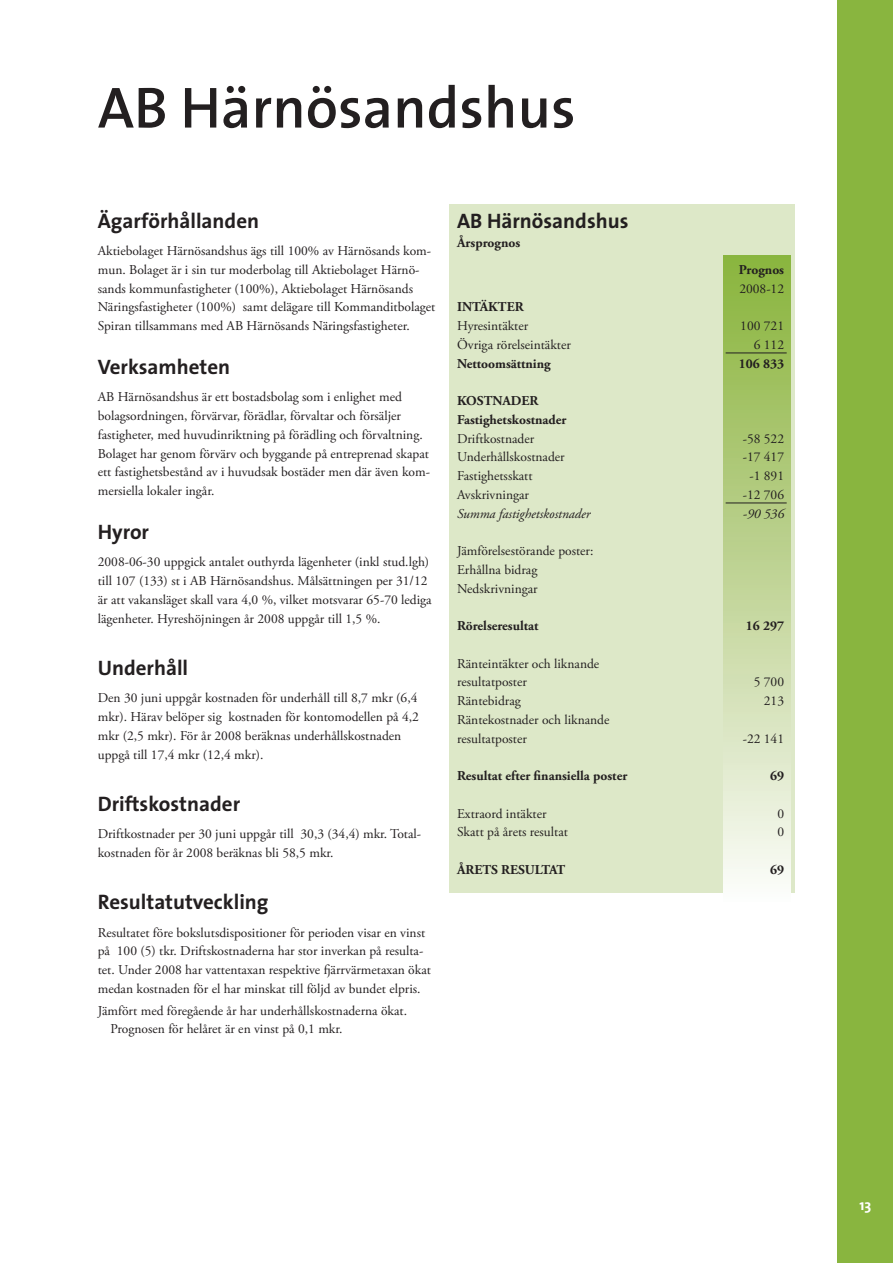
<style>
.page{position:relative;width:893px;height:1263px;background:#fff}
.page>*{position:absolute;margin:0;border:0;box-sizing:border-box;transform-origin:0 0}
.Huvudrubrik{font:600 58.5px "The Sans";color:#231f20}
.Mellanrubrik{font:700 21px "The Sans";color:#231f20}
.t1{font:700 15px "The Sans";color:#fff}
.Mellanrubrik-2{font:13.5px/18.8px "Adobe Garamond Pro";color:#231f20}
.Brödtext{font:13.5px/18.8px "Adobe Garamond Pro";color:#231f20}
.Mellanrubrik-3{font:700 13.5px "Adobe Garamond Pro";color:#231f20}
.Mellanrubrik-4{font:italic 13.5px "Adobe Garamond Pro";color:#231f20}
.s1{font-weight:700}
</style>
<div class="page">
<div style="left:838px;top:0;width:55px;height:1263px;background:#89b53f"></div>
<div style="left:449px;top:204px;width:346px;height:689px;background:#dde8c8"></div>
<div style="left:724px;top:255px;width:66px;height:646px;background:linear-gradient(to bottom,#88b23a,#fafaf7)"></div>
<hr style="left:726px;top:353px;width:61px;height:1px;background:#231f20">
<hr style="left:726px;top:503px;width:61px;height:1px;background:#231f20">
<p class="Huvudrubrik" style="left:98px;top:59px;width:479px">AB Härnösandshus</p>
<p class="Mellanrubrik" style="left:98px;top:203px;width:163px">Ägarförhållanden</p>
<p class="Brödtext" style="left:98px;top:242px;width:339px">Aktiebolaget Härnösandshus ägs till 100% av Härnösands kom&shy;mun. Bolaget är i sin tur moderbolag till Aktiebolaget Härnö&shy;sands kommunfastigheter (100%), Aktiebolaget Härnösands Näringsfastigheter (100%) samt delägare till Kommanditbolaget Spiran tillsammans med AB Härnösands Näringsfastigheter.</p>
<p class="Mellanrubrik" style="left:98px;top:349px;width:134px">Verksamheten</p>
<p class="Brödtext" style="left:98px;top:388px;width:334px">AB Härnösandshus är ett bostadsbolag som i enlighet med bolagsordningen, förvärvar, förädlar, förvaltar och försäljer fastigheter, med huvudinriktning på förädling och förvaltning.<br>Bolaget har genom förvärv och byggande på entreprenad skapat ett fastighetsbestånd av i huvudsak bostäder men där även kom&shy;mersiella lokaler ingår.</p>
<p class="Mellanrubrik" style="left:98px;top:514px;width:53px">Hyror</p>
<p class="Mellanrubrik-2" style="left:98px;top:553px;width:335px">2008-06-30 uppgick antalet outhyrda lägenheter (inkl stud.lgh) till 107 (133) st i AB Härnösandshus. Målsättningen per 31/12 är att vakansläget skall vara 4,0 %, vilket motsvarar 65-70 lediga lägenheter. Hyreshöjningen år 2008 uppgår till 1,5 %.</p>
<p class="Mellanrubrik" style="left:98px;top:650px;width:92px">Underhåll</p>
<p class="Mellanrubrik-2" style="left:98px;top:689px;width:323px">Den 30 juni uppgår kostnaden för underhåll till 8,7 mkr (6,4 mkr). Härav belöper sig kostnaden för kontomodellen på 4,2 mkr (2,5 mkr). För år 2008 beräknas underhållskostnaden uppgå till 17,4 mkr (12,4 mkr).</p>
<p class="Mellanrubrik" style="left:98px;top:786px;width:144px">Driftskostnader</p>
<p class="Mellanrubrik-2" style="left:98px;top:825px;width:325px">Driftkostnader per 30 juni uppgår till 30,3 (34,4) mkr. Total&shy;kostnaden för år 2008 beräknas bli 58,5 mkr.</p>
<p class="Mellanrubrik" style="left:98px;top:885px;width:172px">Resultatutveckling</p>
<p class="Mellanrubrik-2" style="left:98px;top:923px;width:335px">Resultatet före bokslutsdispositioner för perioden visar en vinst på 100 (5) tkr. Driftskostnaderna har stor inverkan på resulta&shy;tet. Under 2008 har vattentaxan respektive fjärrvärmetaxan ökat medan kostnaden för el har minskat till följd av bundet elpris.</p>
<p class="Mellanrubrik-2" style="left:98px;top:1001px;width:311px">Jämfört med föregående år har underhållskostnaderna ökat.</p>
<p class="Mellanrubrik-2" style="left:111px;top:1020px;width:233px">Prognosen för helåret är en vinst på 0,1 mkr.</p>
<p class="Mellanrubrik" style="left:457px;top:203px;width:173px">AB Härnösandshus</p>
<p class="Mellanrubrik-3" style="left:457px;top:234px;width:65px">Årsprognos</p>
<p class="Mellanrubrik-2" style="left:457px;top:298px;width:73px"><span class="s1">INTÄKTER<br></span>Hyresintäkter</p>
<p class="Mellanrubrik-3" style="left:739px;top:262px;width:47px">Prognos</p>
<p class="Mellanrubrik-2" style="left:739px;top:279px;width:46px">2008-12</p>
<p class="Mellanrubrik-2" style="left:740px;top:317px;width:45px">100 721</p>
<p class="Mellanrubrik-2" style="left:457px;top:336px;width:115px">Övriga rörelseintäkter</p>
<p class="Mellanrubrik-2" style="left:754px;top:336px;width:32px">6 112</p>
<p class="Mellanrubrik-3" style="left:457px;top:355px;width:95px">Nettoomsättning</p>
<p class="Mellanrubrik-3" style="left:739px;top:355px;width:47px">106 833</p>
<p class="Mellanrubrik-3" style="left:457px;top:393px;width:83px">KOSTNADER</p>
<p class="Mellanrubrik-3" style="left:457px;top:412px;width:111px">Fastighetskostnader</p>
<p class="Mellanrubrik-2" style="left:457px;top:429px;width:79px">Driftkostnader</p>
<p class="Mellanrubrik-2" style="left:743px;top:429px;width:43px">-58 522</p>
<p class="Mellanrubrik-2" style="left:457px;top:448px;width:109px">Underhållskostnader</p>
<p class="Mellanrubrik-2" style="left:743px;top:448px;width:43px">-17 417</p>
<p class="Mellanrubrik-2" style="left:457px;top:467px;width:77px">Fastighetsskatt</p>
<p class="Mellanrubrik-2" style="left:749px;top:467px;width:36px">-1 891</p>
<p class="Mellanrubrik-2" style="left:457px;top:486px;width:73px">Avskrivningar</p>
<p class="Mellanrubrik-2" style="left:743px;top:486px;width:43px">-12 706</p>
<p class="Mellanrubrik-4" style="left:457px;top:505px;width:135px">Summa fastighetskostnader</p>
<p class="Mellanrubrik-4" style="left:743px;top:505px;width:43px">-90 536</p>
<p class="Mellanrubrik-2" style="left:457px;top:542px;width:138px">Jämförelsestörande poster:<br>Erhållna bidrag<br>Nedskrivningar</p>
<p class="Mellanrubrik-3" style="left:457px;top:618px;width:83px">Rörelseresultat</p>
<p class="Mellanrubrik-3" style="left:746px;top:618px;width:40px">16 297</p>
<p class="Mellanrubrik-2" style="left:457px;top:654px;width:144px">Ränteintäkter och liknande resultatposter</p>
<p class="Mellanrubrik-2" style="left:754px;top:673px;width:32px">5 700</p>
<p class="Mellanrubrik-2" style="left:457px;top:692px;width:65px">Räntebidrag</p>
<p class="Mellanrubrik-2" style="left:764px;top:692px;width:22px">213</p>
<p class="Mellanrubrik-2" style="left:457px;top:711px;width:154px">Räntekostnader och liknande</p>
<p class="Mellanrubrik-2" style="left:457px;top:729px;width:71px">resultatposter</p>
<p class="Mellanrubrik-2" style="left:743px;top:729px;width:43px">-22 141</p>
<p class="Mellanrubrik-3" style="left:457px;top:768px;width:172px">Resultat efter finansiella poster</p>
<p class="Mellanrubrik-3" style="left:770px;top:768px;width:16px">69</p>
<p class="Mellanrubrik-2" style="left:457px;top:804px;width:91px">Extraord intäkter</p>
<p class="Mellanrubrik-2" style="left:777px;top:804px;width:8px">0</p>
<p class="Mellanrubrik-2" style="left:457px;top:823px;width:112px">Skatt på årets resultat</p>
<p class="Mellanrubrik-2" style="left:777px;top:823px;width:8px">0</p>
<p class="Mellanrubrik-3" style="left:457px;top:862px;width:110px">ÅRETS RESULTAT</p>
<p class="Mellanrubrik-3" style="left:770px;top:862px;width:16px">69</p>
<p class="t1" style="left:859px;top:1192px;width:13px">13</p>
</div>
